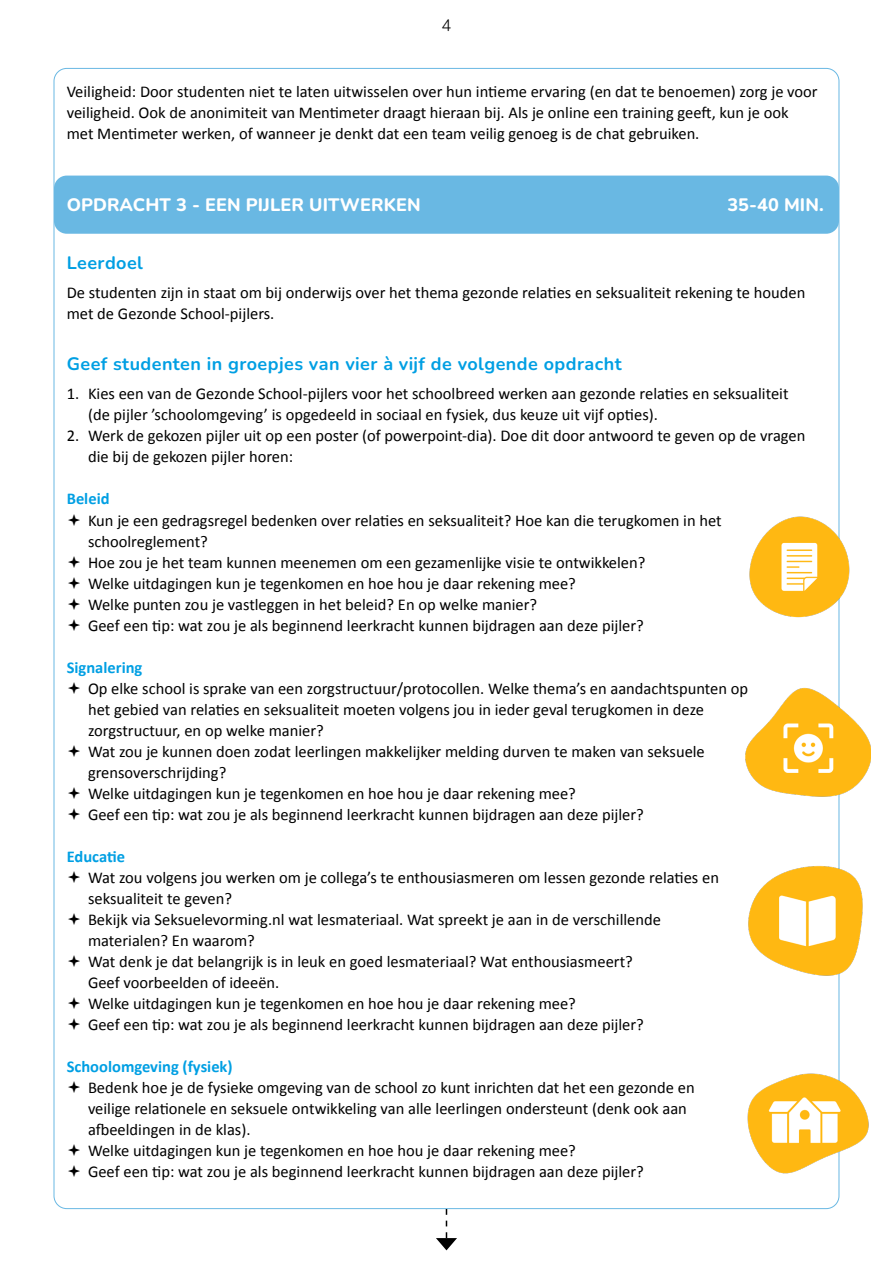
<style>
.page{position:relative;width:893px;height:1263px;background:#fff}
.page>*{position:absolute;margin:0;border:0;box-sizing:border-box;transform-origin:0 0}
.t1{font:700 18px "Nunito";letter-spacing:.025em;color:#009fe3}
.t2{font:800 18px "Nunito";letter-spacing:.005em;color:#fff}
.t3{font:16.5px/21px "Calibri";color:#000}
.t4{font:700 16.5px "Calibri";color:#009fe3}
.t5{font:300 16.5px "Nunito";color:#000}
</style>
<div class="page">
<svg style="left:436px;top:1209px;width:21px;height:41px"></svg>
<div style="left:54px;top:176px;width:785px;height:58px;background:#69b8e3;border-radius:13px"></div>
<img style="left:748px;top:862px;width:115px;height:115px">
<img style="left:747px;top:1065px;width:122px;height:115px">
<img style="left:745px;top:684px;width:126px;height:114px">
<img style="left:749px;top:508px;width:101px;height:115px">
<p class="t5" style="left:442px;top:14px;width:11px">4</p>
<p class="t3" style="left:67px;top:81px;width:752px">Veiligheid: Door studenten niet te laten uitwisselen over hun intieme ervaring (en dat te benoemen) zorg je voor veiligheid. Ook de anonimiteit van Mentimeter draagt hieraan bij. Als je online een training geeft, kun je ook met Mentimeter werken, of wanneer je denkt dat een team veilig genoeg is de chat gebruiken.</p>
<p class="t2" style="left:67px;top:192px;width:355px">OPDRACHT 3 - EEN PIJLER UITWERKEN</p>
<p class="t2" style="left:727px;top:192px;width:98px">35-40 MIN.</p>
<p class="t1" style="left:67px;top:250px;width:78px">Leerdoel</p>
<p class="t3" style="left:67px;top:282px;width:740px">De studenten zijn in staat om bij onderwijs over het thema gezonde relaties en seksualiteit rekening te houden met de Gezonde School-pijlers.</p>
<p class="t1" style="left:67px;top:351px;width:556px">Geef studenten in groepjes van vier à vijf de volgende opdracht</p>
<p class="t3" style="left:88px;top:384px;width:702px;text-indent:-21px">1. Kies een van de Gezonde School-pijlers voor het schoolbreed werken aan gezonde relaties en seksualiteit (de pijler ’schoolomgeving’ is opgedeeld in sociaal en fysiek, dus keuze uit vijf opties).</p>
<p class="t3" style="left:88px;top:426px;width:719px;text-indent:-21px">2. Werk de gekozen pijler uit op een poster (of powerpoint-dia). Doe dit door antwoord te geven op de vragen die bij de gekozen pijler horen:</p>
<p class="t4" style="left:67px;top:488px;width:44px">Beleid</p>
<p class="t3" style="left:88px;top:510px;width:635px">Kun je een gedragsregel bedenken over relaties en seksualiteit? Hoe kan die terugkomen in het schoolreglement?<br>Hoe zou je het team kunnen meenemen om een gezamenlijke visie te ontwikkelen?<br>Welke uitdagingen kun je tegenkomen en hoe hou je daar rekening mee?<br>Welke punten zou je vastleggen in het beleid? En op welke manier?<br>Geef een tip: wat zou je als beginnend leerkracht kunnen bijdragen aan deze pijler?</p>
<p class="t4" style="left:67px;top:656px;width:77px">Signalering</p>
<p class="t3" style="left:88px;top:678px;width:662px">Op elke school is sprake van een zorgstructuur/protocollen. Welke thema’s en aandachtspunten op het gebied van relaties en seksualiteit moeten volgens jou in ieder geval terugkomen in deze zorgstructuur, en op welke manier?<br>Wat zou je kunnen doen zodat leerlingen makkelijker melding durven te maken van seksuele grensoverschrijding?<br>Welke uitdagingen kun je tegenkomen en hoe hou je daar rekening mee?<br>Geef een tip: wat zou je als beginnend leerkracht kunnen bijdragen aan deze pijler?</p>
<p class="t4" style="left:67px;top:845px;width:60px">Educatie</p>
<p class="t3" style="left:88px;top:867px;width:632px">Wat zou volgens jou werken om je collega’s te enthousiasmeren om lessen gezonde relaties en seksualiteit te geven?<br>Bekijk via Seksuelevorming.nl wat lesmateriaal. Wat spreekt je aan in de verschillende materialen? En waarom?<br>Wat denk je dat belangrijk is in leuk en goed lesmateriaal? Wat enthousiasmeert?<br>Geef voorbeelden of ideeën.<br>Welke uitdagingen kun je tegenkomen en hoe hou je daar rekening mee?<br>Geef een tip: wat zou je als beginnend leerkracht kunnen bijdragen aan deze pijler?</p>
<p class="t4" style="left:67px;top:1056px;width:167px">Schoolomgeving (fysiek)</p>
<p class="t3" style="left:88px;top:1077px;width:608px">Bedenk hoe je de fysieke omgeving van de school zo kunt inrichten dat het een gezonde en veilige relationele en seksuele ontwikkeling van alle leerlingen ondersteunt (denk ook aan afbeeldingen in de klas).<br>Welke uitdagingen kun je tegenkomen en hoe hou je daar rekening mee?<br>Geef een tip: wat zou je als beginnend leerkracht kunnen bijdragen aan deze pijler?</p>
</div>
